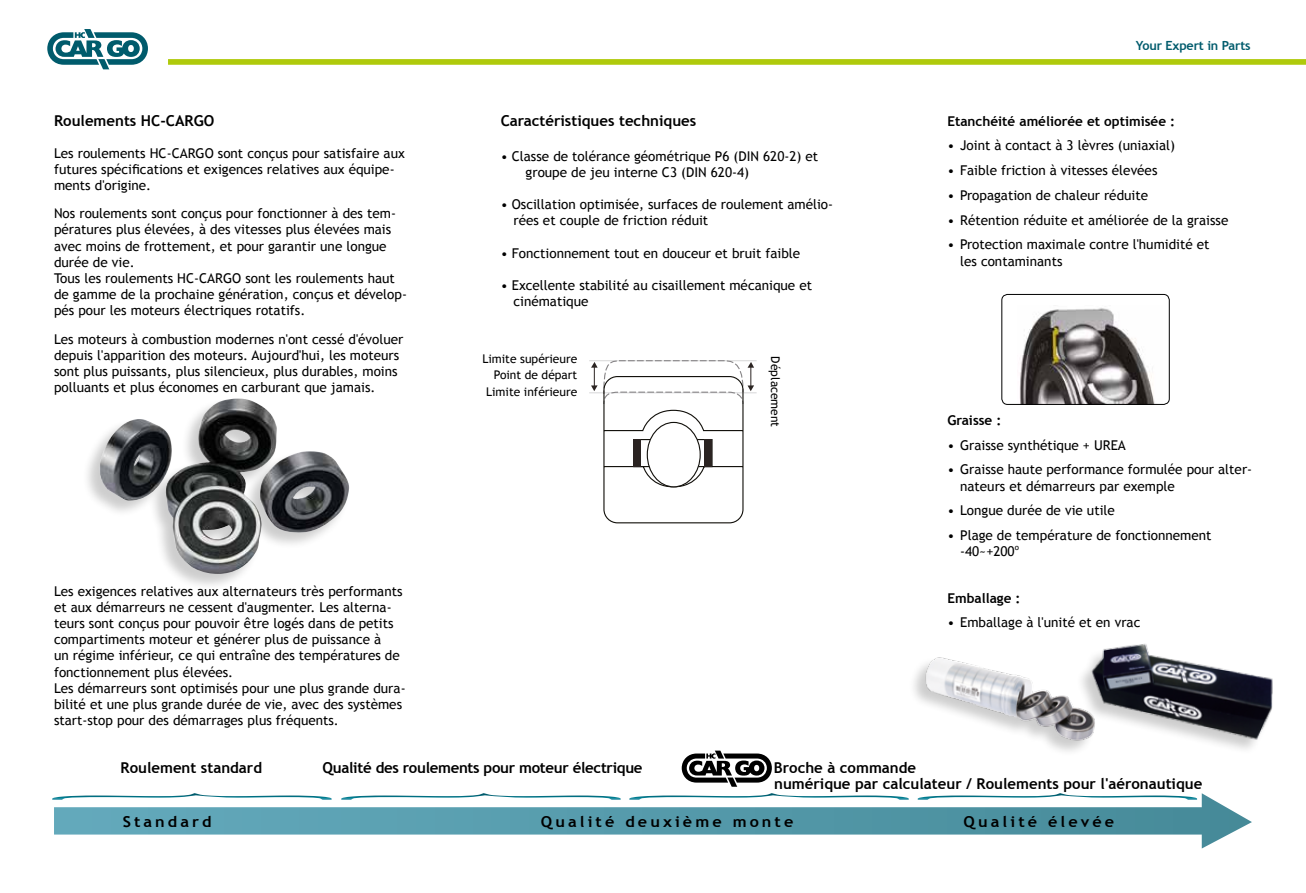
<style>
.page{position:relative;width:1306px;height:893px;background:#fff}
.page>*{position:absolute;margin:0;border:0;box-sizing:border-box;transform-origin:0 0}
.t1{font:700 15px/16px "Trebuchet MS";color:#000}
.t2{font:700 15px "Trebuchet MS";letter-spacing:.19em;color:#000;scale:1.08 1}
.t3{font:700 15px "Trebuchet MS";letter-spacing:-.02em;color:#000}
.t4{font:13.5px/16.2px "Trebuchet MS";color:#000}
.t5{font:700 13.5px "Trebuchet MS";color:#000}
.t6{font:700 12.6px "Trebuchet MS";letter-spacing:-.01em;color:#005b6c}
.t7{font:12px/16.5px "Trebuchet MS";color:#000;text-align:right}
</style>
<div class="page">
<svg style="left:47px;top:29px;width:101px;height:40px"></svg>
<div style="left:168px;top:59px;width:1137px;height:6px;background:#afca0b"></div>
<hr style="left:589px;top:360px;width:167px;height:1px;background:#dbdbdc">
<hr style="left:589px;top:392px;width:167px;height:1px;background:#dbdbdc">
<svg style="left:591px;top:360px;width:163px;height:163px"></svg>
<svg style="left:681px;top:751px;width:90px;height:36px"></svg>
<img style="left:1020px;top:308px;width:135px;height:95px">
<div style="left:1001px;top:294px;width:168px;height:111px;border:1px solid #000;border-radius:6px"></div>
<div style="left:908px;top:657px;width:186px;height:100px;background:#000;opacity:.2"></div>
<img style="left:922px;top:657px;width:153px;height:86px">
<div style="left:1075px;top:644px;width:197px;height:112px;background:#000;opacity:.2"></div>
<img style="left:1088px;top:644px;width:185px;height:101px">
<div style="left:82px;top:398px;width:267px;height:193px;background:#000;opacity:.2"></div>
<img style="left:98px;top:398px;width:251px;height:176px">
<svg style="left:54px;top:793px;width:1197px;height:55px"></svg>
<svg style="left:917px;top:793px;width:280px;height:7px"></svg>
<svg style="left:52px;top:793px;width:279px;height:7px"></svg>
<svg style="left:341px;top:793px;width:279px;height:7px"></svg>
<svg style="left:629px;top:793px;width:279px;height:7px"></svg>
<p class="t1" style="left:54px;top:113px;width:162px">Roulements HC-CARGO</p>
<p class="t4" style="left:54px;top:145px;width:352px">Les roulements HC-CARGO sont conçus pour satisfaire aux futures spécifications et exigences relatives aux équipe&shy;ments d'origine.</p>
<p class="t4" style="left:54px;top:205px;width:354px">Nos roulements sont conçus pour fonctionner à des tem&shy;pératures plus élevées, à des vitesses plus élevées mais avec moins de frottement, et pour garantir une longue durée de vie.<br>Tous les roulements HC-CARGO sont les roulements haut de gamme de la prochaine génération, conçus et dévelop&shy;pés pour les moteurs électriques rotatifs.</p>
<p class="t4" style="left:54px;top:331px;width:351px">Les moteurs à combustion modernes n'ont cessé d'évoluer depuis l'apparition des moteurs. Aujourd'hui, les moteurs sont plus puissants, plus silencieux, plus durables, moins polluants et plus économes en carburant que jamais.</p>
<p class="t4" style="left:54px;top:583px;width:353px">Les exigences relatives aux alternateurs très performants et aux démarreurs ne cessent d'augmenter. Les alterna&shy;teurs sont conçus pour pouvoir être logés dans de petits compartiments moteur et générer plus de puissance à<br>un régime inférieur, ce qui entraîne des températures de fonctionnement plus élevées.<br>Les démarreurs sont optimisés pour une plus grande dura&shy;bilité et une plus grande durée de vie, avec des systèmes start-stop pour des démarrages plus fréquents.</p>
<p class="t1" style="left:500px;top:113px;width:197px">Caractéristiques techniques</p>
<p class="t4" style="left:525px;top:148px;width:294px;text-indent:-25px">• Classe de tolérance géométrique P6 (DIN 620-2) et groupe de jeu interne C3 (DIN 620-4)</p>
<p class="t4" style="left:513px;top:196px;width:321px;text-indent:-13px">• Oscillation optimisée, surfaces de roulement amélio&shy;rées et couple de friction réduit</p>
<p class="t4" style="left:500px;top:245px;width:301px">• Fonctionnement tout en douceur et bruit faible</p>
<p class="t4" style="left:513px;top:277px;width:300px;text-indent:-13px">• Excellente stabilité au cisaillement mécanique et cinématique</p>
<p class="t7" style="left:482px;top:350px;width:96px">Limite supérieure<br>Point de départ<br>Limite inférieure</p>
<p class="t7" style="left:783px;top:356px;width:72px;rotate:90deg">Déplacement</p>
<p class="t6" style="left:1135px;top:37px;width:116px">Your Expert in Parts</p>
<p class="t5" style="left:947px;top:113px;width:229px">Etanchéité améliorée et optimisée :</p>
<p class="t4" style="left:947px;top:138px;width:229px">• Joint à contact à 3 lèvres (uniaxial)</p>
<p class="t4" style="left:947px;top:162px;width:211px">• Faible friction à vitesses élevées</p>
<p class="t4" style="left:947px;top:187px;width:202px">• Propagation de chaleur réduite</p>
<p class="t4" style="left:947px;top:212px;width:282px">• Rétention réduite et améliorée de la graisse</p>
<p class="t4" style="left:960px;top:237px;width:251px;text-indent:-13px">• Protection maximale contre l'humidité et les contaminants</p>
<p class="t5" style="left:947px;top:412px;width:56px">Graisse :</p>
<p class="t4" style="left:947px;top:437px;width:180px">• Graisse synthétique + UREA</p>
<p class="t4" style="left:960px;top:462px;width:293px;text-indent:-13px">• Graisse haute performance formulée pour alter&shy;nateurs et démarreurs par exemple</p>
<p class="t4" style="left:947px;top:503px;width:169px">• Longue durée de vie utile</p>
<p class="t4" style="left:960px;top:527px;width:253px;text-indent:-13px">• Plage de température de fonctionnement -40~+200<sup>o</sup></p>
<p class="t5" style="left:947px;top:589px;width:75px">Emballage :</p>
<p class="t4" style="left:947px;top:615px;width:194px">• Emballage à l'unité et en vrac</p>
<p class="t1" style="left:120px;top:760px;width:143px">Roulement standard</p>
<p class="t3" style="left:322px;top:758px;width:321px">Qualité des roulements pour moteur électrique</p>
<p class="t1" style="left:773px;top:760px;width:430px">Broche à commande<br>numérique par calculateur / Roulements pour l'aéronautique</p>
<p class="t2" style="left:123px;top:812px;width:84px">Standard</p>
<p class="t2" style="left:541px;top:812px;width:235px">Qualité deuxième monte</p>
<p class="t2" style="left:963px;top:812px;width:141px">Qualité élevée</p>
</div>
